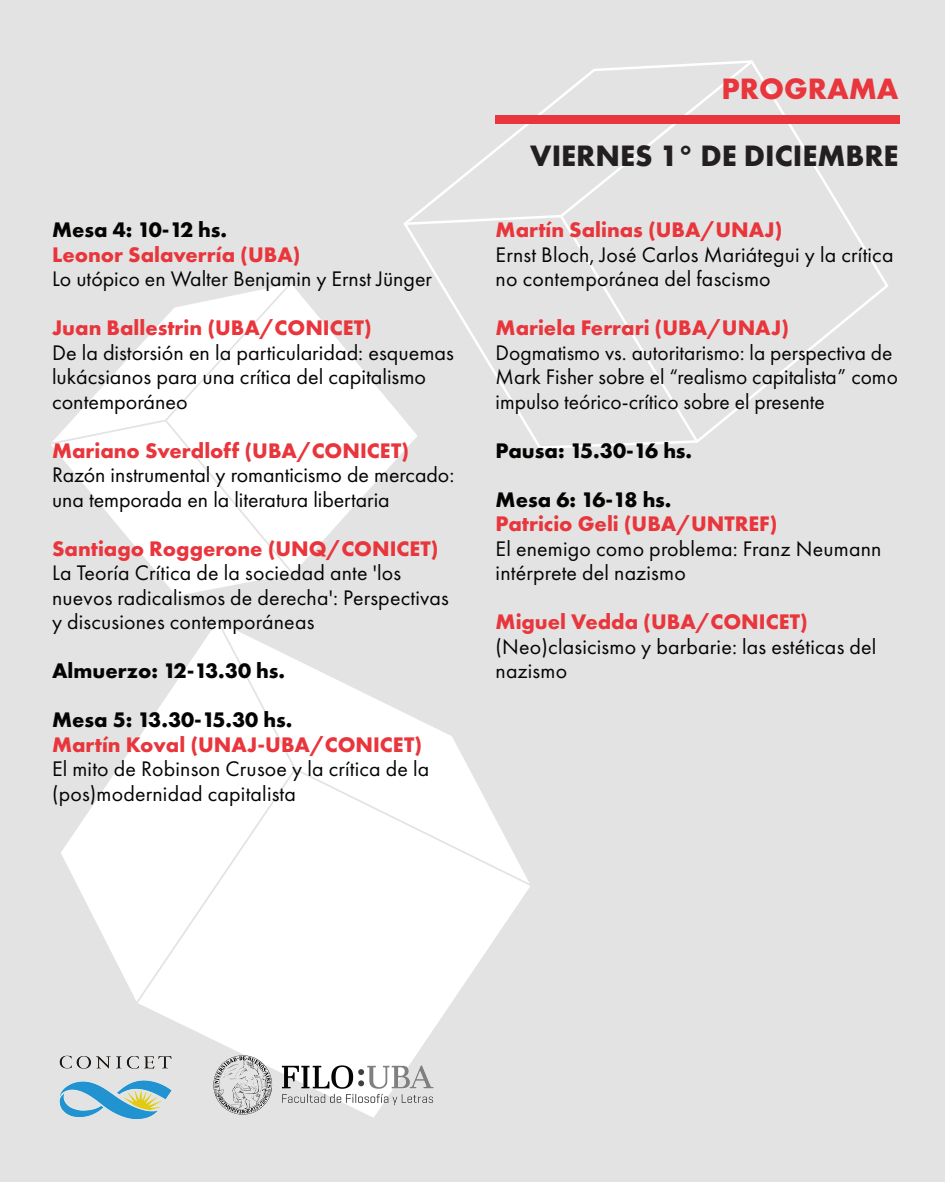
<style>
.page{position:relative;width:945px;height:1182px;background:#fff}
.page>*{position:absolute;margin:0;border:0;box-sizing:border-box;transform-origin:0 0}
.t1{font:700 30.62px "Futura PT";color:#231f20}
.t2{font:700 30.62px "Futura PT";color:#e9353c}
.t3{font:21.88px/24.5px "Futura PT";color:#040503}
.t4{font:700 21.88px "Futura PT";color:#e9353c}
.t5{font:700 21.88px "Futura PT";color:#040503}
</style>
<div class="page">
<div style="left:0;top:0;width:945px;height:1180px;background:#e2e3e2"></div>
<svg style="left:405px;top:65px;width:483px;height:384px"></svg>
<svg style="left:403px;top:60px;width:352px;height:166px"></svg>
<svg style="left:558px;top:213px;width:142px;height:232px"></svg>
<svg style="left:61px;top:626px;width:469px;height:424px"></svg>
<svg style="left:215px;top:622px;width:315px;height:265px;fill:#fff"></svg>
<div style="left:134px;top:766px;width:164px;height:239px;background:#fff"></div>
<svg style="left:161px;top:280px;width:260px;height:316px"></svg>
<svg style="left:51px;top:280px;width:245px;height:297px"></svg>
<img style="left:59px;top:1042px;width:122px;height:77px">
<img style="left:213px;top:1050px;width:221px;height:68px">
<div style="left:496px;top:115px;width:404px;height:9px;background:#e9353c"></div>
<p class="t5" style="left:52px;top:216px;width:177px">Mesa 4: 10-12 hs.</p>
<p class="t4" style="left:52px;top:240px;width:250px">Leonor Salaverría (UBA)</p>
<p class="t3" style="left:52px;top:266px;width:381px">Lo utópico en Walter Benjamin y Ernst Jünger</p>
<p class="t4" style="left:52px;top:314px;width:321px">Juan Ballestrin (UBA/CONICET)</p>
<p class="t3" style="left:52px;top:340px;width:403px">De la distorsión en la particularidad: esquemas lukácsianos para una crítica del capitalismo contemporáneo</p>
<p class="t4" style="left:52px;top:436px;width:359px">Mariano Sverdloff (UBA/CONICET)</p>
<p class="t3" style="left:52px;top:462px;width:404px">Razón instrumental y romanticismo de mercado: una temporada en la literatura libertaria</p>
<p class="t4" style="left:52px;top:534px;width:388px">Santiago Roggerone (UNQ/CONICET)</p>
<p class="t3" style="left:52px;top:560px;width:398px">La Teoría Crítica de la sociedad ante 'los nuevos radicalismos de derecha': Perspectivas y discusiones contemporáneas</p>
<p class="t5" style="left:52px;top:657px;width:235px">Almuerzo: 12-13.30 hs.</p>
<p class="t5" style="left:52px;top:706px;width:242px">Mesa 5: 13.30-15.30 hs.</p>
<p class="t4" style="left:52px;top:730px;width:372px">Martín Koval (UNAJ-UBA/CONICET)</p>
<p class="t3" style="left:52px;top:756px;width:379px">El mito de Robinson Crusoe y la crítica de la (pos)modernidad capitalista</p>
<h1 class="t2" style="left:722px;top:68px;width:178px">PROGRAMA</h1>
<h1 class="t1" style="left:530px;top:136px;width:370px">VIERNES 1° DE DICIEMBRE</h1>
<p class="t4" style="left:496px;top:216px;width:288px">Martín Salinas (UBA/UNAJ)</p>
<p class="t3" style="left:496px;top:242px;width:399px">Ernst Bloch, José Carlos Mariátegui y la crítica no contemporánea del fascismo</p>
<p class="t4" style="left:496px;top:314px;width:295px">Mariela Ferrari (UBA/UNAJ)</p>
<p class="t3" style="left:496px;top:340px;width:404px">Dogmatismo vs. autoritarismo: la perspectiva de<br>Mark Fisher sobre el “realismo capitalista” como impulso teórico-crítico sobre el presente</p>
<p class="t5" style="left:496px;top:436px;width:198px">Pausa: 15.30-16 hs.</p>
<p class="t5" style="left:496px;top:485px;width:177px">Mesa 6: 16-18 hs.</p>
<p class="t4" style="left:496px;top:510px;width:283px">Patricio Geli (UBA/UNTREF)</p>
<p class="t3" style="left:496px;top:536px;width:387px">El enemigo como problema: Franz Neumann intérprete del nazismo</p>
<p class="t4" style="left:496px;top:608px;width:314px">Miguel Vedda (UBA/CONICET)</p>
<p class="t3" style="left:496px;top:634px;width:382px">(Neo)clasicismo y barbarie: las estéticas del nazismo</p>
</div>
